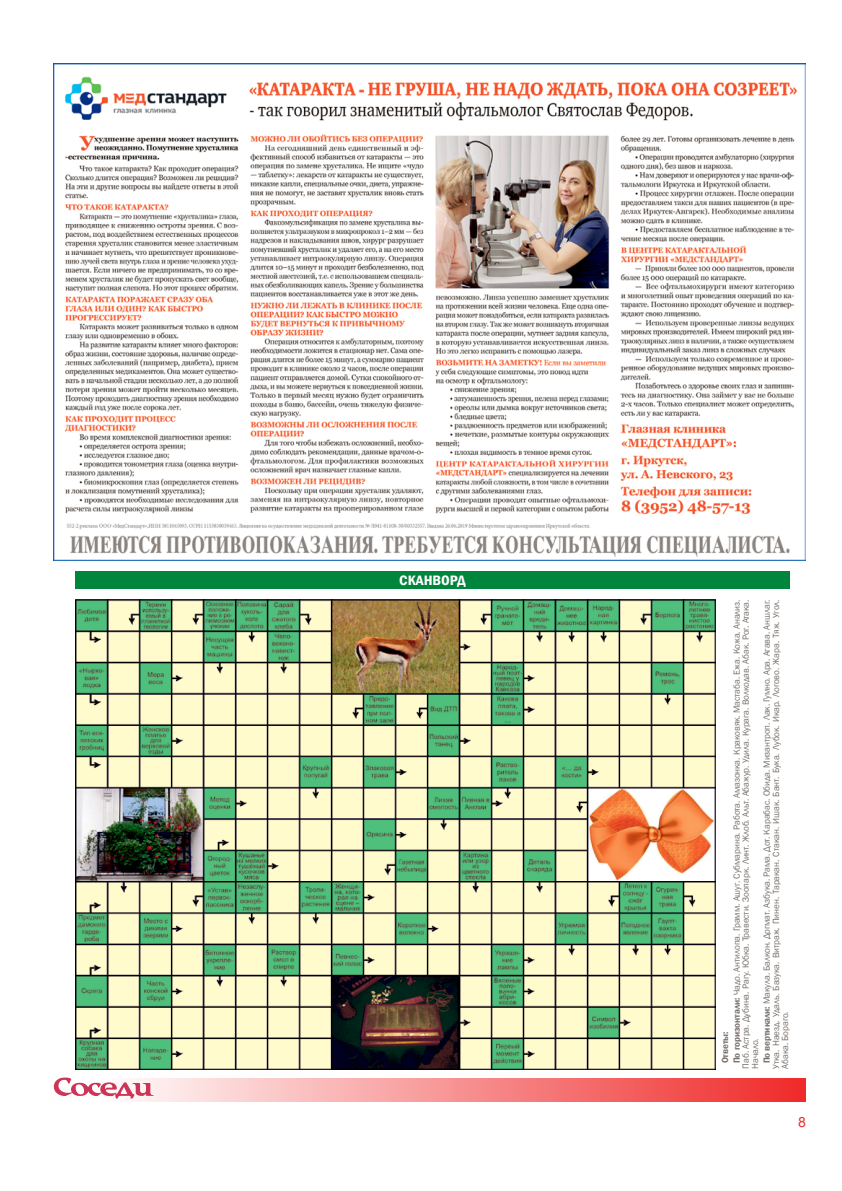
<style>
.page{position:relative;width:842px;height:1191px;background:#fff}
.page>*{position:absolute;margin:0;border:0;box-sizing:border-box;transform-origin:0 0}
.t1{font:600 condensed 14px "Franklin Gothic";color:#fff;scale:1.1 1}
.t2{font:14px "Arial MT2";color:#f02a2a}
.t3{font:9.2px/9.2px "Franklin Gothic";letter-spacing:-.01em;color:#7a726d}
.s1{font-weight:600}
</style>
<div class="page">
<svg style="left:132px;top:1078px;width:673px;height:23px;background:#f68c8c"></svg>
<svg style="left:53px;top:1077px;width:101px;height:22px"></svg>
<div style="left:75px;top:571px;width:714px;height:18px;background:#00863c"></div>
<img style="left:75px;top:599px;width:640px;height:470px">
<img style="left:54px;top:64px;width:751px;height:496px">
<h1 class="t1" style="left:399px;top:571px;width:62px">СКАНВОРД</h1>
<p class="t3" style="left:719px;top:1063px;width:465px;line-height:11.7px;rotate:-90deg"><span class="s1">Ответы:<br>По горизонтали:</span> Чадо. Антилопа. Грамм. Ашуг. Субмарина. Работа. Амазонка. Краковяк. Мастаба. Ежа. Кожа. Анализ.</p>
<p class="t3" style="left:741px;top:1068px;width:470px;rotate:-90deg">Паб. Астра. Дубина. Рагу. Юбка. Травести. Зоопарк. Линт. Жлоб. Альт. Абажур. Удила. Курага. Волкодав. Абак. Рог. Атака.<br>Начало.</p>
<p class="t3" style="left:762px;top:1068px;width:470px;text-align:justify;text-indent:5px;rotate:-90deg"><span class="s1">По вертикали:</span> Макула. Балкон. Догмат. Азбука. Рама. Дот. Карабас. Обида. Мизантроп. Лак. Гумно. Ара. Агава. Аншлаг.<br>Утка. Наезд. Удаль. Базука. Витраж. Пинен. Таракан. Стакан. Ишак. Бант. Бука. Лубок. Икар. Логово. Жара. Тяж. Угол.<br>Абака. Бораго.</p>
<h1 class="t2" style="left:798px;top:1112px;width:9px">8</h1>
</div>
